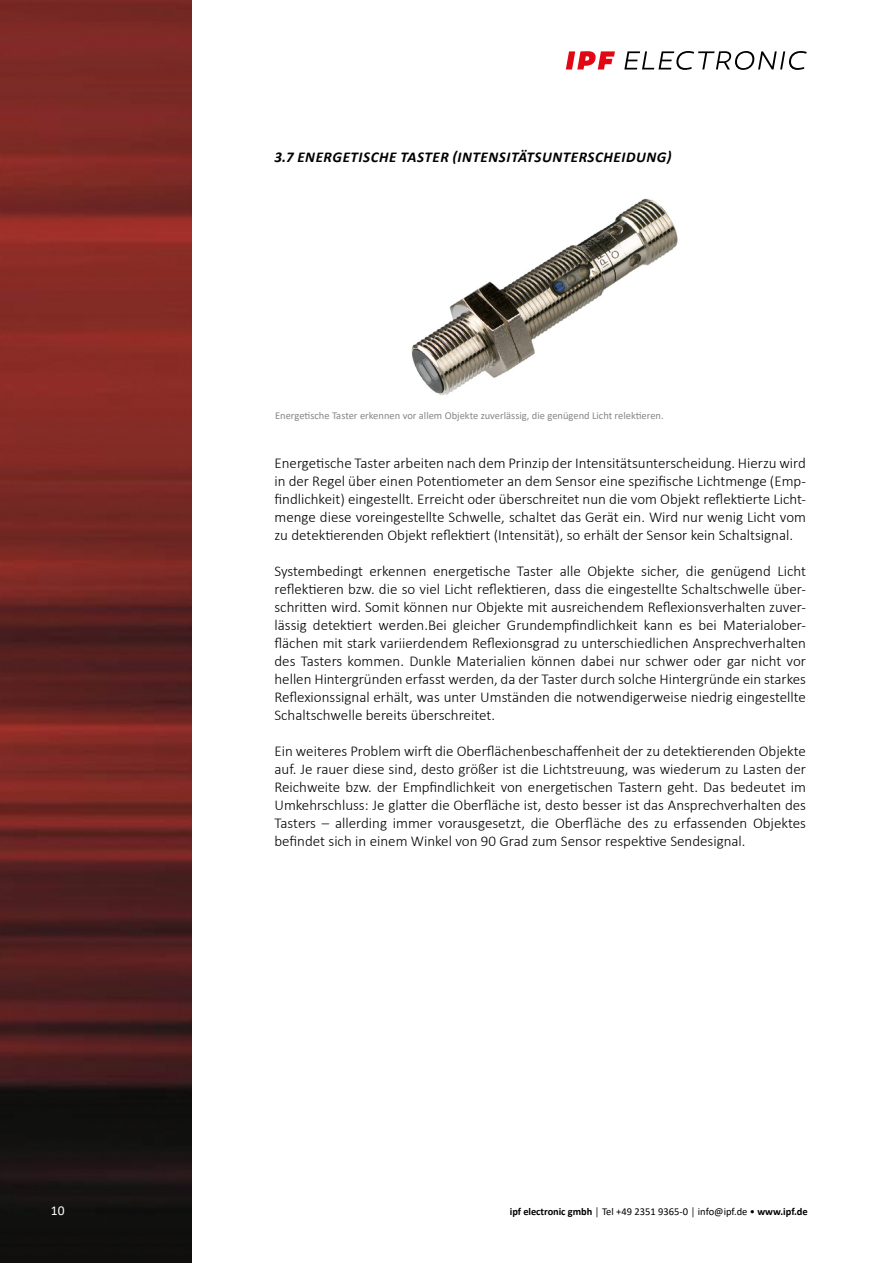
<style>
.page{position:relative;width:893px;height:1263px;background:#fff}
.page>*{position:absolute;margin:0;border:0;box-sizing:border-box;transform-origin:0 0}
.t1{font:300 15px/18px "Calibri";color:#000;text-align:justify}
.t2{font:italic 700 15px "Calibri";letter-spacing:.04em;color:#000}
.t3{font:13.5px "Calibri";color:#fff}
.t4{font:10.5px "Calibri";color:#878787}
.t5{font:10.5px "Calibri";color:#000}
.s1{font-weight:700}
</style>
<div class="page">
<img style="left:0;top:0;width:191px;height:1263px">
<svg style="left:624px;top:51px;width:183px;height:19px"></svg>
<svg style="left:566px;top:51px;width:49px;height:18px"></svg>
<img style="left:411px;top:198px;width:267px;height:197px">
<p class="t2" style="left:274px;top:146px;width:398px">3.7 ENERGETISCHE TASTER (INTENSITÄTSUNTERSCHEIDUNG)</p>
<p class="t4" style="left:275px;top:408px;width:390px">Energetische Taster erkennen vor allem Objekte zuverlässig, die genügend Licht relektieren.</p>
<p class="t1" style="left:274px;top:454px;width:533px">Energetische Taster arbeiten nach dem Prinzip der Intensitätsunterscheidung. Hierzu wird in der Regel über einen Potentiometer an dem Sensor eine spezifische Lichtmenge (Emp&shy;findlichkeit) eingestellt. Erreicht oder überschreitet nun die vom Objekt reflektierte Licht&shy;menge diese voreingestellte Schwelle, schaltet das Gerät ein. Wird nur wenig Licht vom zu detektierenden Objekt reflektiert (Intensität), so erhält der Sensor kein Schaltsignal.</p>
<p class="t1" style="left:274px;top:562px;width:533px">Systembedingt erkennen energetische Taster alle Objekte sicher, die genügend Licht reflektieren bzw. die so viel Licht reflektieren, dass die eingestellte Schaltschwelle über&shy;schritten wird. Somit können nur Objekte mit ausreichendem Reflexionsverhalten zuver&shy;lässig detektiert werden.Bei gleicher Grundempfindlichkeit kann es bei Materialober&shy;flächen mit stark variierdendem Reflexionsgrad zu unterschiedlichen Ansprechverhalten des Tasters kommen. Dunkle Materialien können dabei nur schwer oder gar nicht vor hellen Hintergründen erfasst werden, da der Taster durch solche Hintergründe ein starkes Reflexionssignal erhält, was unter Umständen die notwendigerweise niedrig eingestellte Schaltschwelle bereits überschreitet.</p>
<p class="t1" style="left:274px;top:742px;width:533px">Ein weiteres Problem wirft die Oberflächenbeschaffenheit der zu detektierenden Objekte auf. Je rauer diese sind, desto größer ist die Lichtstreuung, was wiederum zu Lasten der Reichweite bzw. der Empfindlichkeit von energetischen Tastern geht. Das bedeutet im Umkehrschluss: Je glatter die Oberfläche ist, desto besser ist das Ansprechverhalten des Tasters – allerding immer vorausgesetzt, die Oberfläche des zu erfassenden Objektes befindet sich in einem Winkel von 90 Grad zum Sensor respektive Sendesignal.</p>
<p class="t3" style="left:51px;top:1201px;width:15px">10</p>
<p class="t5" style="left:510px;top:1204px;width:299px"><span class="s1">ipf electronic gmbh</span> │ Tel +49 2351 9365-0 │ info@ipf.de • <span class="s1">www.ipf.de</span></p>
</div>
